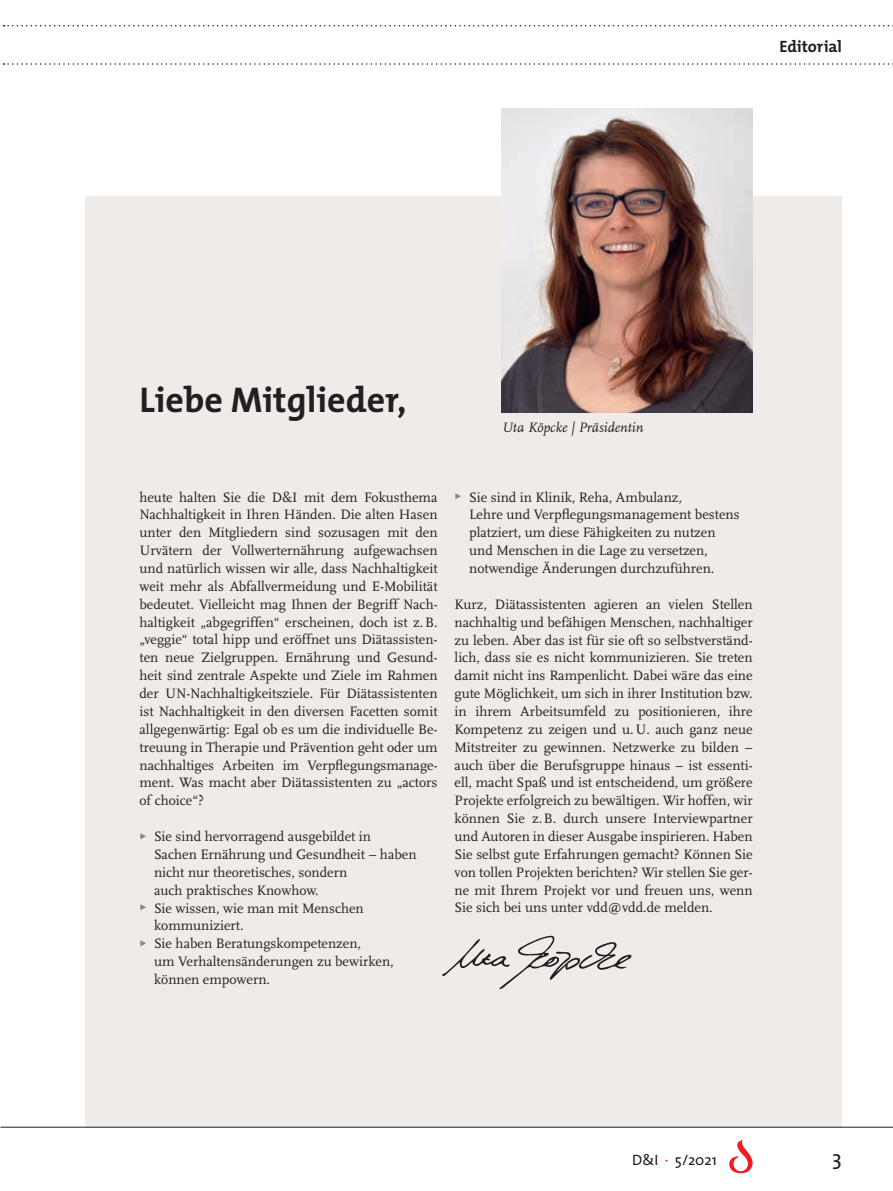
<style>
.page{position:relative;width:893px;height:1191px;background:#fff}
.page>*{position:absolute;margin:0;border:0;box-sizing:border-box;transform-origin:0 0}
.t1{font:700 36px "The Mix";color:#231f20}
.t2{font:21px "The Mix";color:#231f20}
.t3{font:700 16.5px "The Mix";letter-spacing:-.005em;color:#231f20}
.t4{font:15px "The Mix";color:#231f20}
.t5{font:14.25px/17.9px "Scala";color:#231f20;text-align:justify}
.t6{font:italic 14.25px "Scala";color:#231f20}
.s1{color:#ee1d23}
</style>
<div class="page">
<div style="left:85px;top:196px;width:757px;height:931px;background:#eeebe8"></div>
<img style="left:502px;top:108px;width:251px;height:304px">
<svg style="left:442px;top:935px;width:190px;height:54px"></svg>
<svg style="left:4px;top:25px;width:889px;height:1px"></svg>
<svg style="left:4px;top:63px;width:889px;height:2px"></svg>
<svg style="left:729px;top:1140px;width:24px;height:33px"></svg>
<hr style="left:0;top:1126px;width:893px;height:1px;background:#231f20">
<p class="t3" style="left:779px;top:32px;width:64px">Editorial</p>
<h1 class="t1" style="left:139px;top:370px;width:268px">Liebe Mitglieder,</h1>
<p class="t6" style="left:502px;top:420px;width:143px">Uta Köpcke | Präsidentin</p>
<p class="t5" style="left:139px;top:488px;width:300px">heute halten Sie die D&amp;I mit dem Fokusthema Nachhaltigkeit in Ihren Händen. Die alten Hasen unter den Mitgliedern sind sozusagen mit den Urvätern der Vollwerternährung aufgewachsen und natürlich wissen wir alle, dass Nachhaltigkeit weit mehr als Abfallvermeidung und E-Mobilität bedeutet. Vielleicht mag Ihnen der Begriff Nach&shy;haltigkeit „abgegriffen“ erscheinen, doch ist z. B. „veggie“ total hipp und eröffnet uns Diätassisten&shy;ten neue Zielgruppen. Ernährung und Gesund&shy;heit sind zentrale Aspekte und Ziele im Rahmen der UN-Nachhaltigkeitsziele. Für Diätassistenten ist Nachhaltigkeit in den diversen Facetten somit allgegenwärtig: Egal ob es um die individuelle Be&shy;treuung in Therapie und Prävention geht oder um nachhaltiges Arbeiten im Verpflegungsmanage&shy;ment. Was macht aber Diätassistenten zu „actors of choice“?</p>
<p class="t5" style="left:139px;top:827px;width:233px"><sup>Ω</sup> Sie sind hervorragend ausgebildet in</p>
<p class="t5" style="left:154px;top:845px;width:264px">Sachen Ernährung und Gesundheit – haben</p>
<p class="t5" style="left:154px;top:863px;width:195px">nicht nur theoretisches, sondern</p>
<p class="t5" style="left:154px;top:881px;width:166px">auch praktisches Knowhow.</p>
<p class="t5" style="left:139px;top:899px;width:226px"><sup>Ω</sup> Sie wissen, wie man mit Menschen</p>
<p class="t5" style="left:154px;top:917px;width:91px">kommuniziert.</p>
<p class="t5" style="left:139px;top:935px;width:223px"><sup>Ω</sup> Sie haben Beratungskompetenzen,</p>
<p class="t5" style="left:154px;top:952px;width:241px">um Verhaltensänderungen zu bewirken,</p>
<p class="t5" style="left:154px;top:970px;width:118px">können empowern.</p>
<p class="t5" style="left:469px;top:488px;width:272px;text-align:left;text-indent:-15px"><sup>Ω</sup> Sie sind in Klinik, Reha, Ambulanz,<br>Lehre und Verpflegungsmanagement bestens platziert, um diese Fähigkeiten zu nutzen und Menschen in die Lage zu versetzen, notwendige Änderungen durchzuführen.</p>
<p class="t5" style="left:455px;top:595px;width:300px">Kurz, Diätassistenten agieren an vielen Stellen nachhaltig und befähigen Menschen, nachhaltiger zu leben. Aber das ist für sie oft so selbstverständ&shy;lich, dass sie es nicht kommunizieren. Sie treten damit nicht ins Rampenlicht. Dabei wäre das eine gute Möglichkeit, um sich in ihrer Institution bzw. in ihrem Arbeitsumfeld zu positionieren, ihre Kompetenz zu zeigen und u. U. auch ganz neue Mitstreiter zu gewinnen. Netzwerke zu bilden – auch über die Berufsgruppe hinaus – ist essenti&shy;ell, macht Spaß und ist entscheidend, um größere Projekte erfolgreich zu bewältigen. Wir hoffen, wir können Sie z. B. durch unsere Interviewpartner und Autoren in dieser Ausgabe inspirieren. Haben Sie selbst gute Erfahrungen gemacht? Können Sie von tollen Projekten berichten? Wir stellen Sie ger&shy;ne mit Ihrem Projekt vor und freuen uns, wenn Sie sich bei uns unter vdd@vdd.de melden.</p>
<p class="t4" style="left:632px;top:1147px;width:86px">D&amp;I <span class="s1">·</span> 5/2021</p>
<h2 class="t2" style="left:832px;top:1140px;width:11px">3</h2>
</div>
